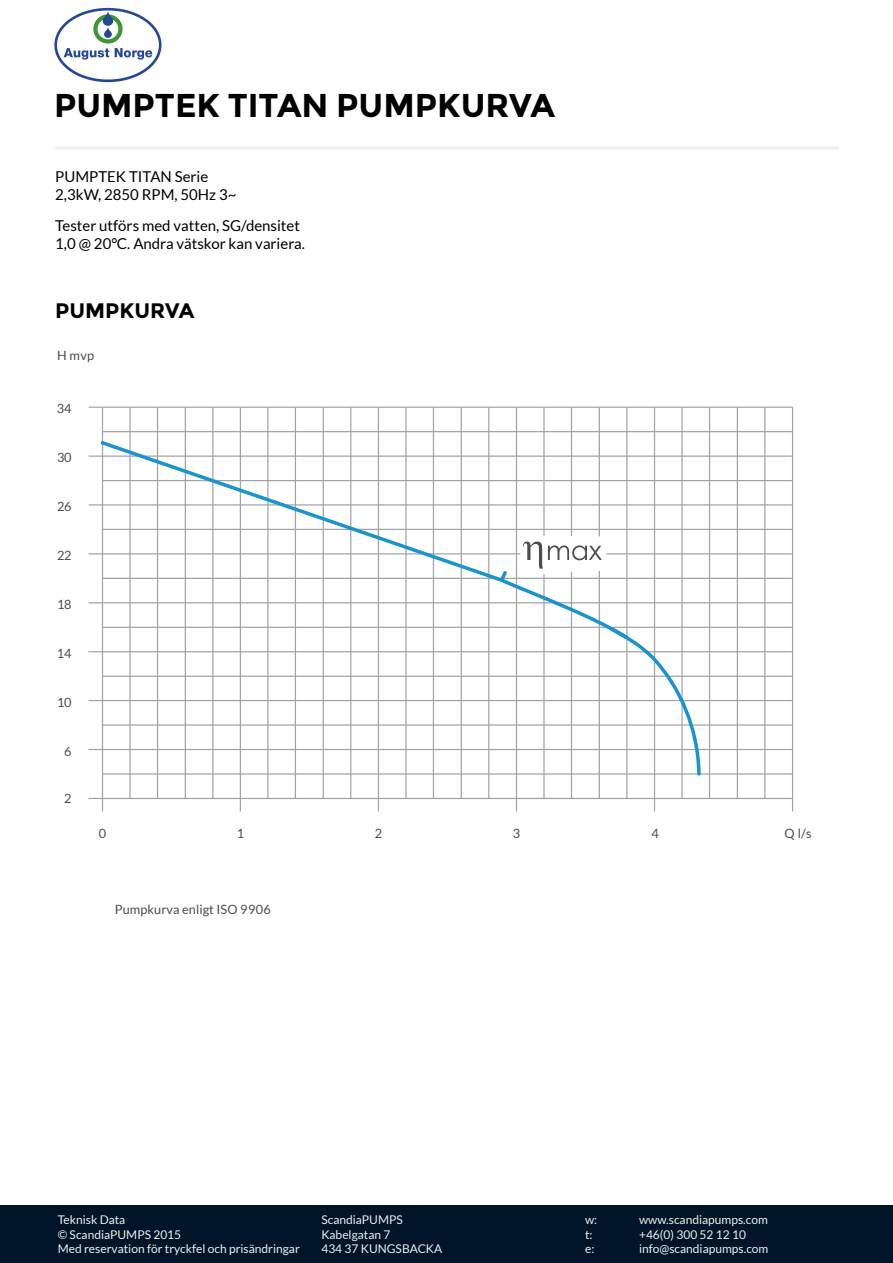
<style>
.page{position:relative;width:893px;height:1263px;background:#fff}
.page>*{position:absolute;margin:0;border:0;box-sizing:border-box;transform-origin:0 0}
.t1{font:700 33px "Montserrat";color:#000}
.t2{font:700 21px "Montserrat";color:#000}
.content-m{font:15px/18px "Lato";color:#000}
.t3{font:12.75px "Lato";letter-spacing:.005em;color:#4b4c4d}
.t4{font:12px/14.4px "Lato";color:#edf0ef}
</style>
<div class="page">
<hr style="left:55px;top:147px;width:784px;height:3px;background:#edf0ef">
<div style="left:0;top:1205px;width:893px;height:58px;background:#001429"></div>
<hr style="left:103px;top:407px;width:690px;height:1px;background:#a1a3a6">
<hr style="left:102px;top:749px;width:691px;height:1px;background:#a1a3a6">
<hr style="left:102px;top:407px;width:1px;height:391px;background:#a1a3a6">
<hr style="left:102px;top:798px;width:691px;height:1px;background:#a1a3a6">
<svg style="left:89px;top:798px;width:14px;height:13px"></svg>
<hr style="left:102px;top:773px;width:691px;height:2px;background:#a1a3a6">
<hr style="left:267px;top:407px;width:1px;height:391px;background:#a1a3a6">
<hr style="left:240px;top:407px;width:1px;height:404px;background:#a1a3a6">
<hr style="left:157px;top:407px;width:1px;height:391px;background:#a1a3a6">
<hr style="left:295px;top:407px;width:1px;height:391px;background:#a1a3a6">
<hr style="left:185px;top:407px;width:1px;height:391px;background:#a1a3a6">
<hr style="left:212px;top:407px;width:1px;height:391px;background:#a1a3a6">
<hr style="left:323px;top:407px;width:1px;height:391px;background:#a1a3a6">
<hr style="left:350px;top:407px;width:1px;height:391px;background:#a1a3a6">
<hr style="left:378px;top:407px;width:1px;height:391px;background:#a1a3a6">
<svg style="left:378px;top:799px;width:1px;height:12px"></svg>
<hr style="left:405px;top:407px;width:2px;height:391px;background:#a1a3a6">
<hr style="left:433px;top:407px;width:1px;height:391px;background:#a1a3a6">
<hr style="left:461px;top:407px;width:1px;height:391px;background:#a1a3a6">
<hr style="left:488px;top:407px;width:1px;height:391px;background:#a1a3a6">
<hr style="left:516px;top:407px;width:1px;height:391px;background:#a1a3a6">
<svg style="left:516px;top:799px;width:1px;height:12px"></svg>
<hr style="left:543px;top:407px;width:2px;height:129px;background:#a1a3a6">
<hr style="left:543px;top:574px;width:2px;height:224px;background:#a1a3a6">
<hr style="left:571px;top:407px;width:1px;height:129px;background:#a1a3a6">
<hr style="left:571px;top:572px;width:1px;height:226px;background:#a1a3a6">
<hr style="left:599px;top:407px;width:1px;height:129px;background:#a1a3a6">
<hr style="left:599px;top:571px;width:1px;height:227px;background:#a1a3a6">
<hr style="left:626px;top:407px;width:1px;height:391px;background:#a1a3a6">
<hr style="left:654px;top:407px;width:1px;height:391px;background:#a1a3a6">
<svg style="left:654px;top:799px;width:1px;height:12px"></svg>
<hr style="left:681px;top:407px;width:2px;height:391px;background:#a1a3a6">
<hr style="left:709px;top:407px;width:1px;height:391px;background:#a1a3a6">
<hr style="left:129px;top:407px;width:2px;height:391px;background:#a1a3a6">
<hr style="left:737px;top:407px;width:1px;height:391px;background:#a1a3a6">
<hr style="left:764px;top:407px;width:1px;height:391px;background:#a1a3a6">
<svg style="left:89px;top:407px;width:13px;height:1px"></svg>
<hr style="left:102px;top:431px;width:691px;height:1px;background:#a1a3a6">
<svg style="left:89px;top:455px;width:9px;height:2px"></svg>
<hr style="left:102px;top:455px;width:691px;height:2px;background:#a1a3a6">
<hr style="left:102px;top:480px;width:691px;height:1px;background:#a1a3a6">
<hr style="left:102px;top:504px;width:691px;height:1px;background:#a1a3a6">
<hr style="left:102px;top:529px;width:691px;height:1px;background:#a1a3a6">
<hr style="left:607px;top:553px;width:186px;height:1px;background:#a1a3a6">
<hr style="left:102px;top:578px;width:691px;height:1px;background:#a1a3a6">
<hr style="left:102px;top:602px;width:691px;height:1px;background:#a1a3a6">
<hr style="left:102px;top:627px;width:691px;height:1px;background:#a1a3a6">
<hr style="left:102px;top:651px;width:691px;height:1px;background:#a1a3a6">
<hr style="left:102px;top:676px;width:691px;height:1px;background:#a1a3a6">
<hr style="left:102px;top:700px;width:691px;height:1px;background:#a1a3a6">
<hr style="left:102px;top:724px;width:691px;height:2px;background:#a1a3a6">
<svg style="left:792px;top:799px;width:1px;height:12px"></svg>
<hr style="left:792px;top:407px;width:1px;height:391px;background:#a1a3a6">
<svg style="left:98px;top:438px;width:605px;height:339px"></svg>
<img style="left:54px;top:7px;width:108px;height:76px">
<p class="t1" style="left:54px;top:86px;width:502px">PUMPTEK TITAN PUMPKURVA</p>
<p class="content-m" style="left:55px;top:168px;width:183px">PUMPTEK TITAN Serie<br>2,3kW, 2850 RPM, 50Hz 3~</p>
<p class="content-m" style="left:55px;top:216px;width:251px">Tester utförs med vatten, SG/densitet<br>1,0 @ 20°C. Andra vätskor kan variera.</p>
<p class="t2" style="left:55px;top:298px;width:141px">PUMPKURVA</p>
<p class="t3" style="left:57px;top:348px;width:39px">H mvp</p>
<p class="t3" style="left:57px;top:402px;width:16px">34</p>
<p class="t3" style="left:57px;top:450px;width:16px">30</p>
<p class="t3" style="left:57px;top:499px;width:16px">26</p>
<p class="t3" style="left:57px;top:548px;width:16px">22</p>
<p class="t3" style="left:57px;top:597px;width:16px">18</p>
<p class="t3" style="left:57px;top:646px;width:16px">14</p>
<p class="t3" style="left:57px;top:695px;width:16px">10</p>
<p class="t3" style="left:64px;top:744px;width:9px">6</p>
<p class="t3" style="left:64px;top:792px;width:9px">2</p>
<p class="t3" style="left:99px;top:826px;width:9px">0</p>
<p class="t3" style="left:237px;top:826px;width:9px">1</p>
<p class="t3" style="left:375px;top:826px;width:9px">2</p>
<p class="t3" style="left:513px;top:826px;width:9px">3</p>
<p class="t3" style="left:651px;top:826px;width:9px">4</p>
<p class="t3" style="left:785px;top:826px;width:29px">Q l/s</p>
<p class="t3" style="left:115px;top:902px;width:158px">Pumpkurva enligt ISO 9906</p>
<p class="t4" style="left:58px;top:1213px;width:244px">Teknisk Data<br>© ScandiaPUMPS 2015<br>Med reservation för tryckfel och prisändringar</p>
<p class="t4" style="left:321px;top:1213px;width:122px">ScandiaPUMPS<br>Kabelgatan 7<br>434 37 KUNGSBACKA</p>
<p class="t4" style="left:585px;top:1213px;width:14px">w:</p>
<p class="t4" style="left:639px;top:1213px;width:130px">www.scandiapumps.com</p>
<p class="t4" style="left:585px;top:1227px;width:9px">t:</p>
<p class="t4" style="left:639px;top:1227px;width:108px">+46(0) 300 52 12 10</p>
<p class="t4" style="left:585px;top:1241px;width:11px">e:</p>
<p class="t4" style="left:639px;top:1241px;width:131px">info@scandiapumps.com</p>
</div>
